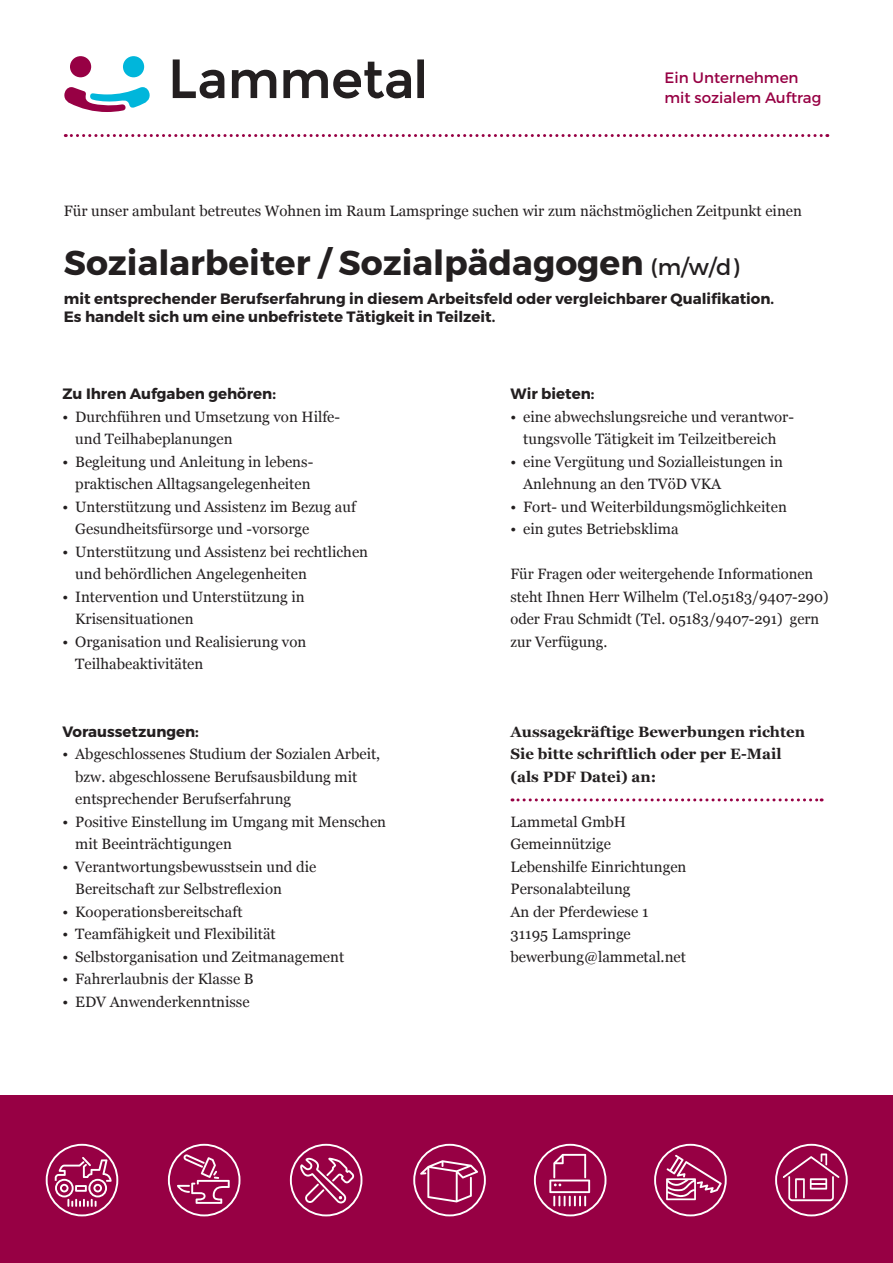
<style>
.page{position:relative;width:893px;height:1263px;background:#fff}
.page>*{position:absolute;margin:0;border:0;box-sizing:border-box;transform-origin:0 0}
.t1{font:700 34.5px "Montserrat";color:#231f20}
.t2{font:15.15px/19.5px "Montserrat";color:#970044}
.t3{font:15px/22.5px "Georgia";color:#231f20}
.t4{font:700 15px/18px "Montserrat";color:#231f20}
.t5{font:700 15px/22.5px "Georgia";color:#231f20}
.s1{font-weight:400;font-size:22.5px}
</style>
<div class="page">
<div style="left:0;top:1095px;width:893px;height:168px;background:#970044"></div>
<svg style="left:173px;top:59px;width:51px;height:39px"></svg>
<svg style="left:232px;top:70px;width:44px;height:28px"></svg>
<svg style="left:283px;top:62px;width:128px;height:36px"></svg>
<svg style="left:417px;top:59px;width:7px;height:39px"></svg>
<div style="left:123px;top:56px;width:21px;height:21px;background:#00b6db;border-radius:50%"></div>
<div style="left:70px;top:56px;width:21px;height:21px;background:#970044;border-radius:50%"></div>
<svg style="left:64px;top:87px;width:86px;height:25px"></svg>
<svg style="left:65px;top:134px;width:763px;height:3px"></svg>
<svg style="left:168px;top:1144px;width:72px;height:72px"></svg>
<svg style="left:46px;top:1144px;width:72px;height:72px"></svg>
<svg style="left:654px;top:1144px;width:73px;height:72px"></svg>
<svg style="left:534px;top:1144px;width:72px;height:72px"></svg>
<svg style="left:413px;top:1144px;width:73px;height:72px"></svg>
<svg style="left:290px;top:1144px;width:72px;height:72px"></svg>
<svg style="left:775px;top:1144px;width:73px;height:72px"></svg>
<svg style="left:512px;top:798px;width:310px;height:3px"></svg>
<p class="t2" style="left:664px;top:68px;width:158px">Ein Unternehmen mit sozialem Auftrag</p>
<p class="t3" style="left:64px;top:199px;width:740px">Für unser ambulant betreutes Wohnen im Raum Lamspringe suchen wir zum nächstmöglichen Zeitpunkt einen</p>
<h1 class="t1" style="left:64px;top:242px;width:677px">Sozialarbeiter / Sozialpädagogen <span class="s1">(m/w/d)</span></h1>
<p class="t4" style="left:64px;top:290px;width:712px">mit entsprechender Berufserfahrung in diesem Arbeitsfeld oder vergleichbarer Qualifikation.<br>Es handelt sich um eine unbefristete Tätigkeit in Teilzeit.</p>
<p class="t4" style="left:62px;top:385px;width:215px">Zu Ihren Aufgaben gehören:</p>
<p class="t3" style="left:75px;top:405px;width:266px;text-indent:-13px">• Durchführen und Umsetzung von Hilfe&shy;und Teilhabeplanungen</p>
<p class="t3" style="left:62px;top:450px;width:252px;text-align:right">• Begleitung und Anleitung in lebens&shy;praktischen Alltagsangelegenheiten</p>
<p class="t3" style="left:75px;top:495px;width:282px;text-indent:-13px">• Unterstützung und Assistenz im Bezug auf<br>Gesundheitsfürsorge und -vorsorge</p>
<p class="t3" style="left:75px;top:540px;width:294px;text-indent:-13px">• Unterstützung und Assistenz bei rechtlichen und behördlichen Angelegenheiten</p>
<p class="t3" style="left:75px;top:585px;width:231px;text-indent:-13px">• Intervention und Unterstützung in<br>Krisensituationen</p>
<p class="t3" style="left:75px;top:630px;width:233px;text-indent:-13px">• Organisation und Realisierung von<br>Teilhabeaktivitäten</p>
<p class="t4" style="left:62px;top:723px;width:138px">Voraussetzungen:</p>
<p class="t3" style="left:75px;top:742px;width:307px;text-indent:-13px">• Abgeschlossenes Studium der Sozialen Arbeit, bzw. abgeschlossene Berufsausbildung mit entsprechender Berufserfahrung</p>
<p class="t3" style="left:75px;top:810px;width:312px;text-indent:-13px">• Positive Einstellung im Umgang mit Menschen mit Beeinträchtigungen</p>
<p class="t3" style="left:75px;top:855px;width:243px;text-indent:-13px">• Verantwortungsbewusstsein und die<br>Bereitschaft zur Selbstreflexion</p>
<p class="t3" style="left:62px;top:900px;width:182px">• Kooperationsbereitschaft</p>
<p class="t3" style="left:62px;top:922px;width:215px">• Teamfähigkeit und Flexibilität</p>
<p class="t3" style="left:62px;top:945px;width:283px">• Selbstorganisation und Zeitmanagement</p>
<p class="t3" style="left:62px;top:967px;width:193px">• Fahrerlaubnis der Klasse B</p>
<p class="t3" style="left:62px;top:990px;width:189px">• EDV Anwenderkenntnisse</p>
<p class="t4" style="left:510px;top:385px;width:85px">Wir bieten:</p>
<p class="t3" style="left:510px;top:405px;width:285px;text-align:center">• eine abwechslungsreiche und verantwor&shy;tungsvolle Tätigkeit im Teilzeitbereich</p>
<p class="t3" style="left:523px;top:450px;width:261px;text-indent:-13px">• eine Vergütung und Sozialleistungen in<br>Anlehnung an den TVöD VKA</p>
<p class="t3" style="left:510px;top:495px;width:278px">• Fort- und Weiterbildungsmöglichkeiten</p>
<p class="t3" style="left:510px;top:517px;width:170px">• ein gutes Betriebsklima</p>
<p class="t3" style="left:510px;top:562px;width:320px">Für Fragen oder weitergehende Informationen steht Ihnen Herr Wilhelm (Tel.05183/9407-290) oder Frau Schmidt (Tel. 05183/9407-291) gern zur Verfügung.</p>
<p class="t5" style="left:510px;top:720px;width:296px">Aussagekräftige Bewerbungen richten<br>Sie bitte schriftlich oder per E-Mail (als PDF Datei) an:</p>
<p class="t3" style="left:510px;top:810px;width:177px">Lammetal GmbH<br>Gemeinnützige<br>Lebenshilfe Einrichtungen<br>Personalabteilung<br>An der Pferdewiese 1<br>31195 Lamspringe bewerbung@lammetal.net</p>
</div>
